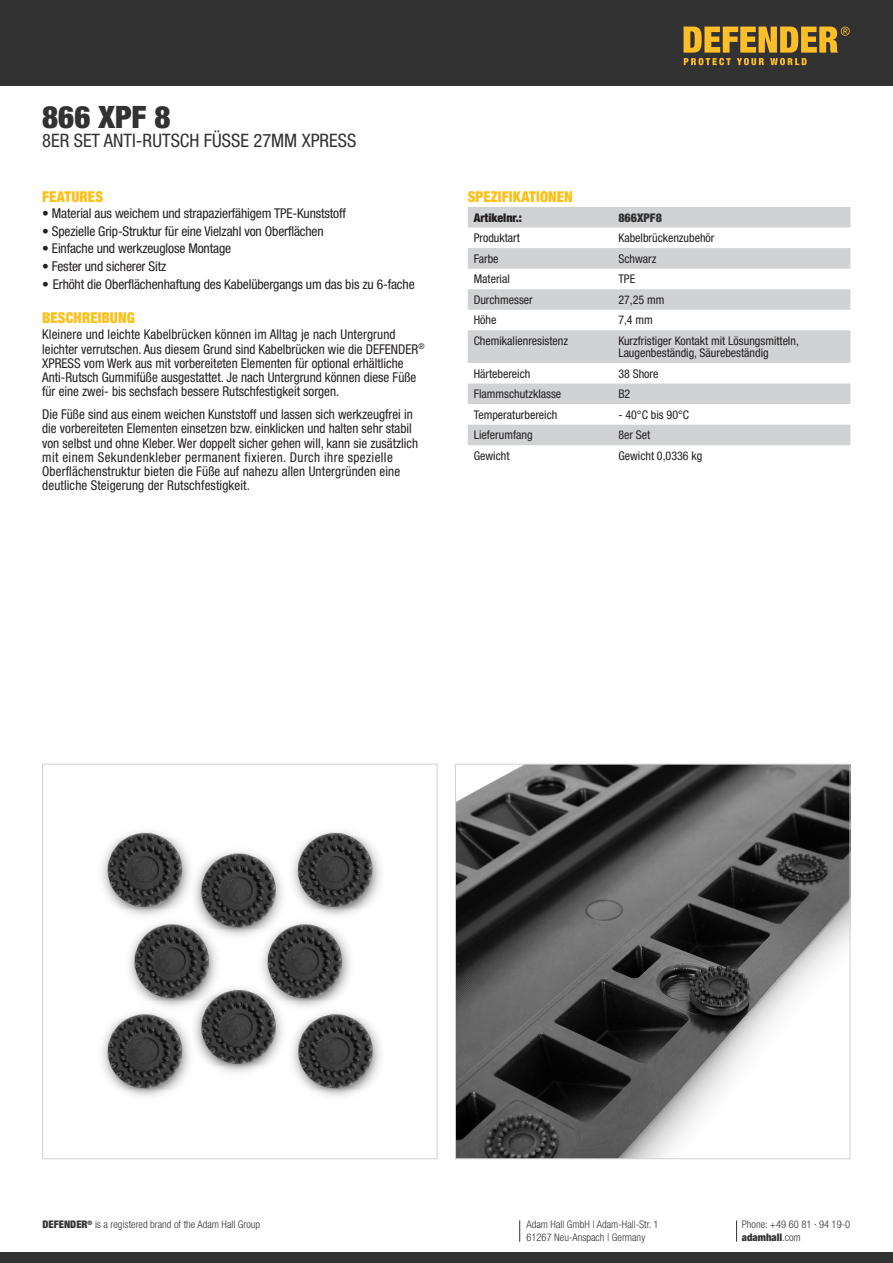
<style>
.page{position:relative;width:893px;height:1263px;background:#fff}
.page>*{position:absolute;margin:0;border:0;box-sizing:border-box;transform-origin:0 0}
.t1{font:900 condensed 30.9px "Helvetica Neue LT Pro";color:#333233}
.t2{font:condensed 18.6px "Helvetica Neue LT Pro";color:#333233}
.t3{font:900 condensed 15px "Helvetica Neue LT Pro";letter-spacing:.005em;color:#fcc018}
.t4{font:condensed 13.5px/14.2px "Helvetica Neue LT Pro";color:#231f20}
.t5{font:condensed 12px/12px "Helvetica Neue LT Pro";color:#231f20}
.t6{font:900 condensed 12px "Helvetica Neue LT Pro";color:#231f20}
.t7{font:900 condensed 12px "Helvetica Neue LT Pro";color:#333233}
.t8{font:300 condensed 10.5px/12.6px "Helvetica Neue LT Pro";color:#333233}
.s1{font-weight:900}
</style>
<div class="page">
<svg style="left:519px;top:1220px;width:1px;height:22px"></svg>
<svg style="left:736px;top:1220px;width:1px;height:22px"></svg>
<div style="left:0;top:0;width:893px;height:85px;background:#333233"></div>
<svg style="left:684px;top:27px;width:166px;height:38px"></svg>
<div style="left:0;top:1253px;width:893px;height:10px;background:#333233"></div>
<svg style="left:468px;top:207px;width:382px;height:238px;fill:#d1d2d4"></svg>
<img style="left:102px;top:831px;width:279px;height:266px">
<div style="left:42px;top:764px;width:396px;height:395px;border:1px solid #d1d2d4"></div>
<img style="left:457px;top:766px;width:391px;height:391px">
<div style="left:455px;top:764px;width:395px;height:395px;border:1px solid #d1d2d4"></div>
<h1 class="t1" style="left:42px;top:99px;width:130px">866 XPF 8</h1>
<h2 class="t2" style="left:42px;top:129px;width:316px">8ER SET ANTI-RUTSCH FÜSSE 27MM XPRESS</h2>
<p class="t3" style="left:42px;top:188px;width:62px">FEATURES</p>
<p class="t4" style="left:42px;top:206px;width:305px">• Material aus weichem und strapazierfähigem TPE-Kunststoff</p>
<p class="t4" style="left:42px;top:224px;width:283px">• Spezielle Grip-Struktur für eine Vielzahl von Oberflächen</p>
<p class="t4" style="left:42px;top:241px;width:190px">• Einfache und werkzeuglose Montage</p>
<p class="t4" style="left:42px;top:259px;width:126px">• Fester und sicherer Sitz</p>
<p class="t4" style="left:42px;top:277px;width:374px">• Erhöht die Oberflächenhaftung des Kabelübergangs um das bis zu 6-fache</p>
<p class="t3" style="left:42px;top:309px;width:94px">BESCHREIBUNG</p>
<p class="t4" style="left:42px;top:327px;width:384px">Kleinere und leichte Kabelbrücken können im Alltag je nach Untergrund leichter verrutschen. Aus diesem Grund sind Kabelbrücken wie die DEFENDER<sup>® </sup>XPRESS vom Werk aus mit vorbereiteten Elementen für optional erhältliche Anti-Rutsch Gummifüße ausgestattet. Je nach Untergrund können diese Füße für eine zwei- bis sechsfach bessere Rutschfestigkeit sorgen.</p>
<p class="t4" style="left:42px;top:407px;width:378px">Die Füße sind aus einem weichen Kunststoff und lassen sich werkzeugfrei in die vorbereiteten Elementen einsetzen bzw. einklicken und halten sehr stabil von selbst und ohne Kleber. Wer doppelt sicher gehen will, kann sie zusätzlich mit einem Sekundenkleber permanent fixieren. Durch ihre spezielle Oberflächenstruktur bieten die Füße auf nahezu allen Untergründen eine deutliche Steigerung der Rutschfestigkeit.</p>
<p class="t3" style="left:468px;top:188px;width:107px">SPEZIFIKATIONEN</p>
<p class="t6" style="left:474px;top:210px;width:50px">Artikelnr.:</p>
<p class="t7" style="left:618px;top:210px;width:45px">866XPF8</p>
<p class="t5" style="left:474px;top:232px;width:48px">Produktart</p>
<p class="t5" style="left:618px;top:232px;width:98px">Kabelbrückenzubehör</p>
<p class="t5" style="left:474px;top:252px;width:26px">Farbe</p>
<p class="t5" style="left:618px;top:252px;width:39px">Schwarz</p>
<p class="t5" style="left:474px;top:273px;width:38px">Material</p>
<p class="t5" style="left:618px;top:273px;width:18px">TPE</p>
<p class="t5" style="left:474px;top:293px;width:61px">Durchmesser</p>
<p class="t5" style="left:618px;top:293px;width:48px">27,25 mm</p>
<p class="t5" style="left:474px;top:314px;width:24px">Höhe</p>
<p class="t5" style="left:618px;top:314px;width:36px">7,4 mm</p>
<p class="t5" style="left:474px;top:335px;width:96px">Chemikalienresistenz</p>
<p class="t5" style="left:618px;top:335px;width:182px">Kurzfristiger Kontakt mit Lösungsmitteln,<br>Laugenbeständig, Säurebeständig</p>
<p class="t5" style="left:474px;top:367px;width:58px">Härtebereich</p>
<p class="t5" style="left:618px;top:367px;width:42px">38 Shore</p>
<p class="t5" style="left:474px;top:388px;width:89px">Flammschutzklasse</p>
<p class="t5" style="left:618px;top:388px;width:13px">B2</p>
<p class="t5" style="left:474px;top:408px;width:85px">Temperaturbereich</p>
<p class="t5" style="left:618px;top:408px;width:72px">- 40°C bis 90°C</p>
<p class="t5" style="left:474px;top:429px;width:60px">Lieferumfang</p>
<p class="t5" style="left:618px;top:429px;width:33px">8er Set</p>
<p class="t5" style="left:474px;top:449px;width:37px">Gewicht</p>
<p class="t5" style="left:618px;top:449px;width:86px">Gewicht 0,0336 kg</p>
<p class="t8" style="left:43px;top:1218px;width:219px"><span class="s1">DEFENDER</span><sup>®</sup> is a registered brand of the Adam Hall Group</p>
<p class="t8" style="left:526px;top:1218px;width:134px">Adam Hall GmbH | Adam-Hall-Str. 1<br>61267 Neu-Anspach | Germany</p>
<p class="t8" style="left:742px;top:1218px;width:110px">Phone: +49 60 81 · 94 19-0 <span class="s1">adamhall</span>.com</p>
</div>
